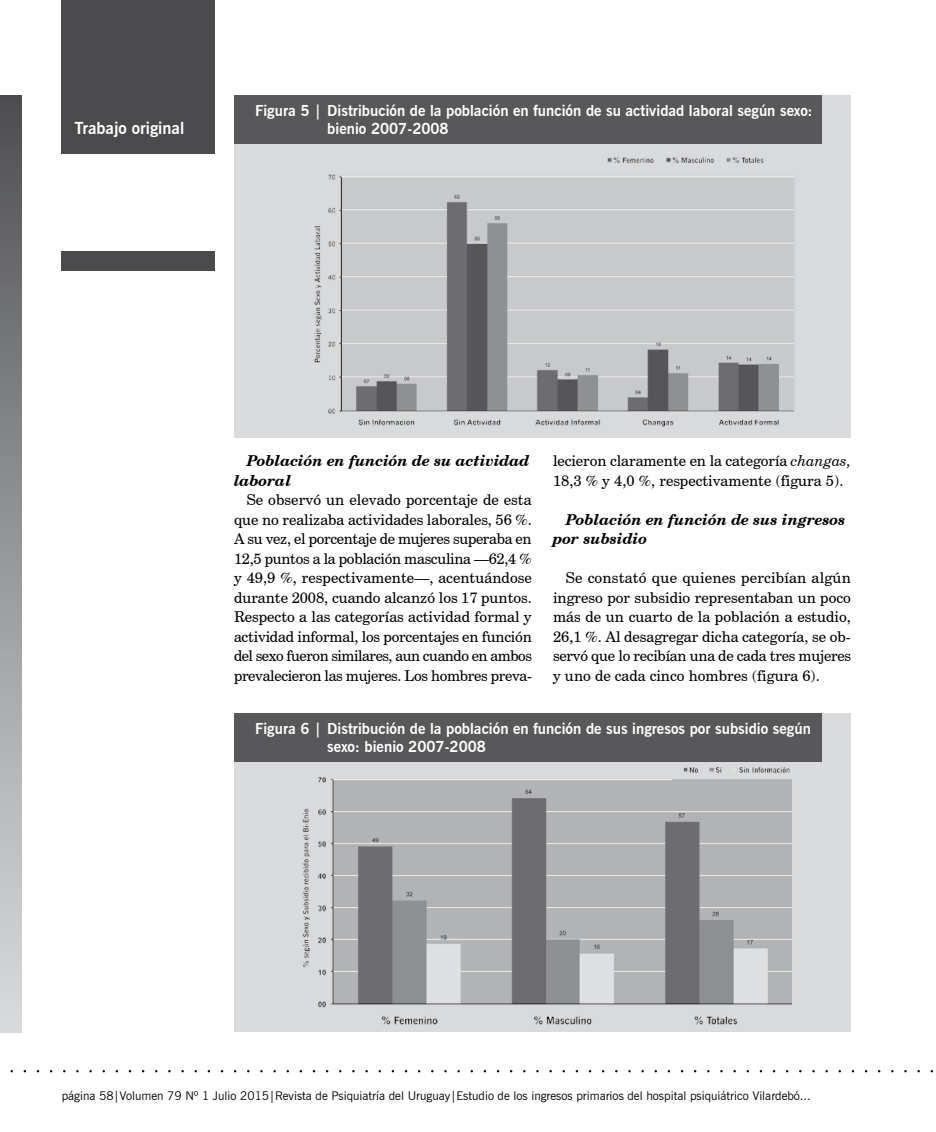
<style>
.page{position:relative;width:936px;height:1132px;background:#fff}
.page>*{position:absolute;margin:0;border:0;box-sizing:border-box;transform-origin:0 0}
.t1{font:700 16.5px "News Gothic BT";color:#fff}
.t2{font:15px/19.5px "Century Schoolbook BT";letter-spacing:-.005em;color:#000;text-align:justify}
.t3{font:700 15px/18px "News Gothic BT";color:#fff}
.t4{font:italic 700 15px/19.5px "Century Schoolbook BT";color:#000}
.t5{font:12px "News Gothic BT";color:#000}
.s1{font-style:italic}
</style>
<div class="page">
<div style="left:62px;top:0;width:153px;height:154px;background:#4b4b4d"></div>
<div style="left:62px;top:251px;width:153px;height:20px;background:#4b4b4d"></div>
<div style="left:0;top:95px;width:21px;height:936px;background:linear-gradient(to bottom,#505053,#dcddde)"></div>
<div style="left:234px;top:95px;width:616px;height:342px;background:#d9dadb"></div>
<div style="left:234px;top:713px;width:616px;height:318px;background:#d9dadb"></div>
<div style="left:234px;top:95px;width:587px;height:49px;background:#58585a"></div>
<div style="left:234px;top:713px;width:587px;height:48px;background:#58585a"></div>
<img style="left:314px;top:157px;width:480px;height:270px">
<img style="left:302px;top:767px;width:490px;height:258px">
<p class="t1" style="left:74px;top:118px;width:111px">Trabajo original</p>
<p class="t3" style="left:327px;top:102px;width:487px;text-indent:-72px">Figura 5 | Distribución de la población en función de su actividad laboral según sexo: bienio 2007-2008</p>
<p class="t4" style="left:234px;top:450px;width:297px;text-indent:13px">Población en función de su actividad laboral</p>
<p class="t2" style="left:234px;top:490px;width:299px;text-indent:13px">Se observó un elevado porcentaje de esta que no realizaba actividades laborales, 56 %.<br>A su vez, el porcentaje de mujeres superaba en 12,5 puntos a la población masculina —62,4 % y 49,9 %, respectivamente—, acentuándose durante 2008, cuando alcanzó los 17 puntos.<br>Respecto a las categorías actividad formal y actividad informal, los porcentajes en función del sexo fueron similares, aun cuando en ambos prevalecieron las mujeres. Los hombres preva-</p>
<p class="t2" style="left:553px;top:451px;width:299px">lecieron claramente en la categoría <span class="s1">changas,<br></span>18,3 % y 4,0 %, respectivamente (figura 5).</p>
<p class="t4" style="left:553px;top:509px;width:294px;text-indent:13px">Población en función de sus ingresos por subsidio</p>
<p class="t2" style="left:553px;top:568px;width:299px;text-indent:13px">Se constató que quienes percibían algún ingreso por subsidio representaban un poco más de un cuarto de la población a estudio, 26,1 %. Al desagregar dicha categoría, se ob&shy;servó que lo recibían una de cada tres mujeres y uno de cada cinco hombres (figura 6).</p>
<p class="t3" style="left:327px;top:719px;width:485px;text-indent:-72px">Figura 6 | Distribución de la población en función de sus ingresos por subsidio según sexo: bienio 2007-2008</p>
<p class="t5" style="left:62px;top:1087px;width:750px">página 58|Volumen 79 Nº 1 Julio 2015|Revista de Psiquiatría del Uruguay|Estudio de los ingresos primarios del hospital psiquiátrico Vilardebó...</p>
</div>
